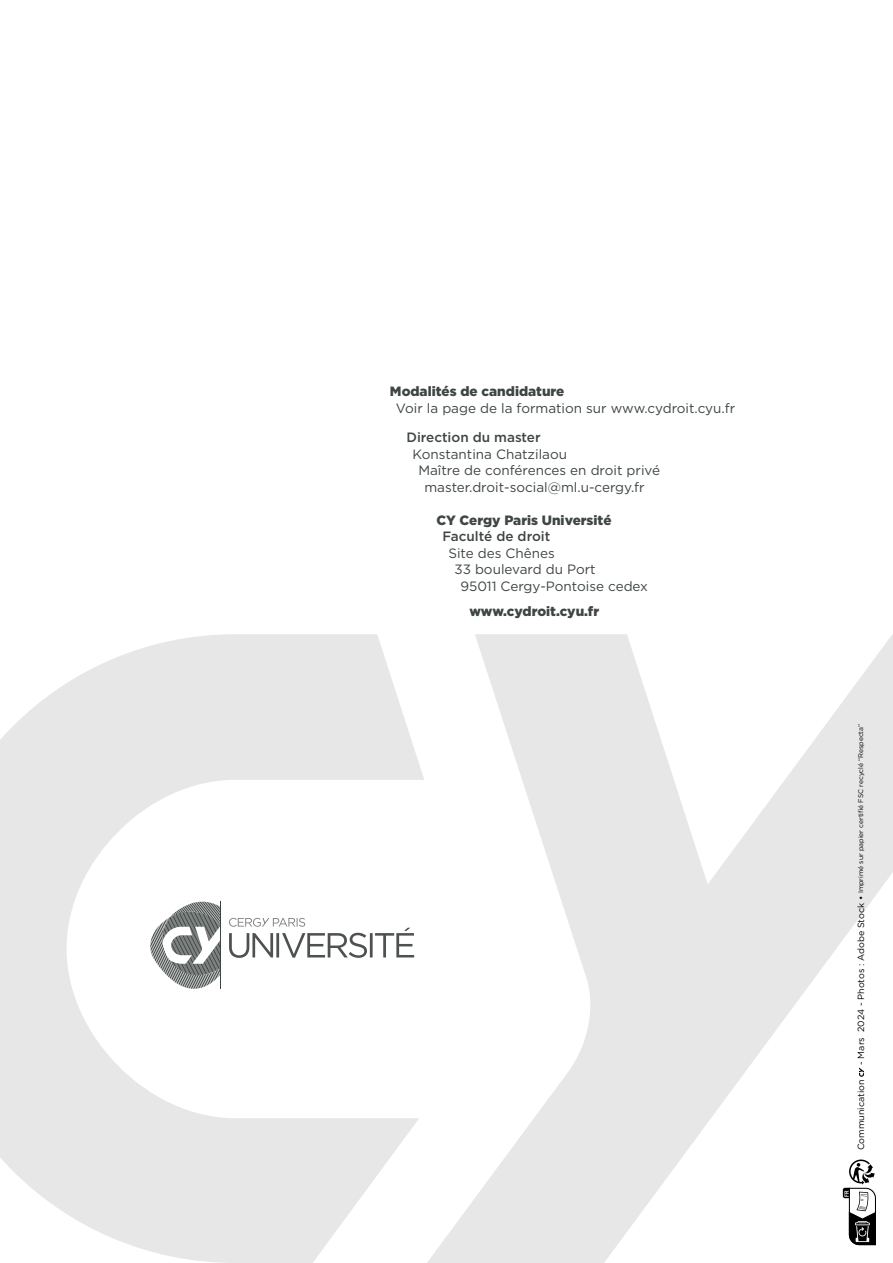
<style>
.page{position:relative;width:893px;height:1263px;background:#fff}
.page>*{position:absolute;margin:0;border:0;box-sizing:border-box;transform-origin:0 0}
.t1{font:13.5px "Gotham";color:#3e4543}
.t2{font:900 13.5px "Gotham Pro";color:#3e4543}
.t3{font:500 13.5px "Gotham";color:#3e4543}
.t4{font:9px "Gotham";color:#000}
.t5{font:6.75px "Gotham";color:#000}
.t6{font:700 5.85px "Arial Narrow";color:#fff}
.s1{font-size:9px}
</style>
<div class="page">
<svg style="left:427px;top:634px;width:466px;height:629px"></svg>
<svg style="left:0;top:634px;width:424px;height:629px;fill:#e7e7e7"></svg>
<svg style="left:229px;top:918px;width:185px;height:40px"></svg>
<hr style="left:220px;top:902px;width:1px;height:87px;background:#3e4543">
<svg style="left:150px;top:902px;width:70px;height:87px"></svg>
<svg style="left:859px;top:1067px;width:5px;height:10px"></svg>
<svg style="left:843px;top:1159px;width:33px;height:86px"></svg>
<p class="t2" style="left:390px;top:384px;width:176px">Modalités de candidature</p>
<p class="t1" style="left:396px;top:399px;width:341px">Voir la page de la formation sur www.cydroit.cyu.fr</p>
<p class="t3" style="left:406px;top:428px;width:136px">Direction du master</p>
<p class="t1" style="left:412px;top:445px;width:156px">Konstantina Chatzilaou</p>
<p class="t1" style="left:418px;top:462px;width:243px">Maître de conférences en droit privé</p>
<p class="t1" style="left:424px;top:478px;width:222px">master.droit-social@ml.u-cergy.fr</p>
<p class="t2" style="left:436px;top:512px;width:177px">CY Cergy Paris Université</p>
<p class="t3" style="left:442px;top:527px;width:109px">Faculté de droit</p>
<p class="t1" style="left:448px;top:544px;width:108px">Site des Chênes</p>
<p class="t1" style="left:454px;top:561px;width:143px">33 boulevard du Port</p>
<p class="t1" style="left:460px;top:577px;width:189px">95011 Cergy-Pontoise cedex</p>
<p class="t2" style="left:469px;top:603px;width:131px">www.cydroit.cyu.fr</p>
<p class="t5" style="left:857px;top:1065px;width:342px;rotate:-90deg"><span class="s1">- Mars 2024 - Photos : Adobe Stock •</span> Imprimé sur papier certifié FSC recyclé “Respecta”</p>
<p class="t4" style="left:855px;top:1150px;width:72px;rotate:-90deg">Communication</p>
<p class="t6" style="left:842px;top:1196px;width:8px;rotate:-90deg">FR</p>
</div>
